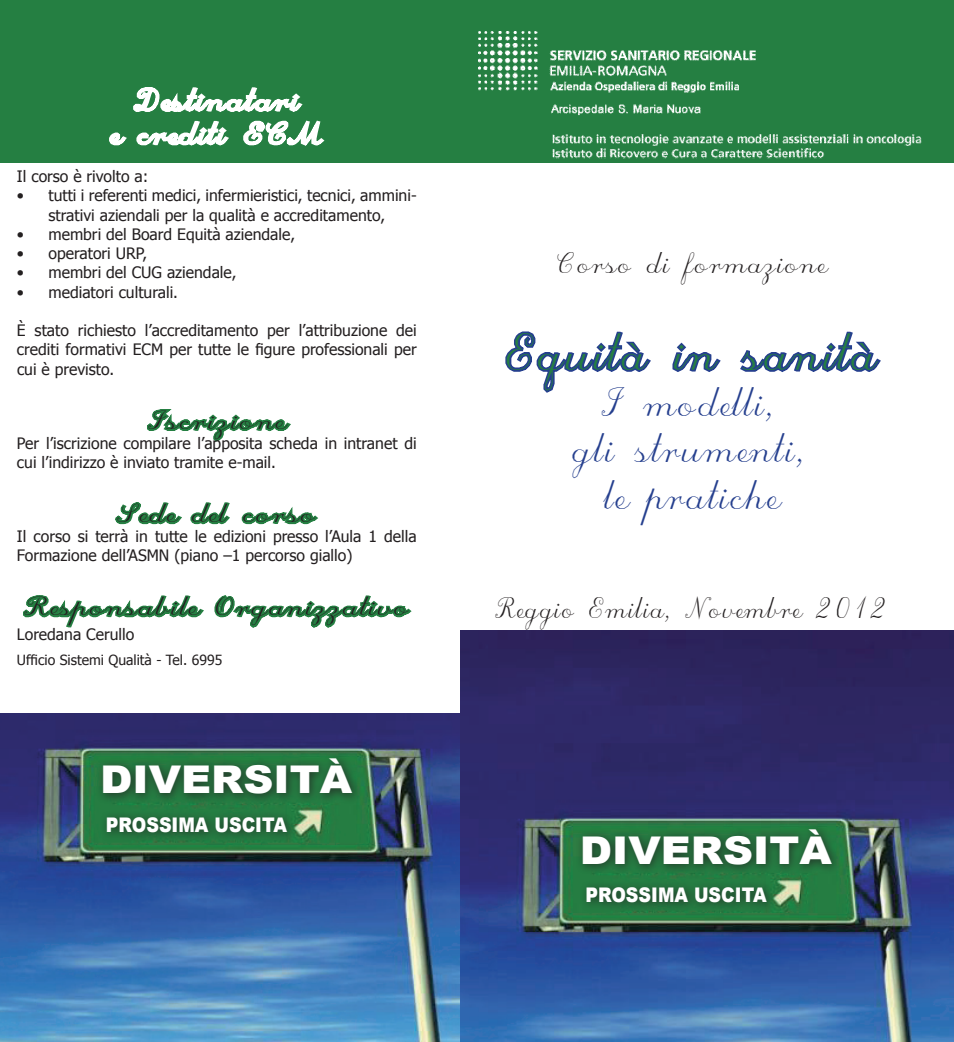
<style>
.page{position:relative;width:954px;height:1042px;background:#fff}
.page>*{position:absolute;margin:0;border:0;box-sizing:border-box;transform-origin:0 0}
.t1{font:49px "Script C";color:#257f42}
.t2{font:38.5px/46.2px "Script C";color:#253f8e;text-align:center}
.t3{font:900 38.32px "Arial";color:#fff;scale:1.09 1}
.t4{font:28px "Script C";color:#231f20;scale:.92 1}
.t5{font:28px "Script C";color:#231f20}
.t6{font:24.5px "Script C";color:#231f20;scale:1.25 1}
.t7{font:900 20.12px "Arial";color:#fff;scale:.87 1}
.t8{font:15.75px/19.2px "Tahoma";color:#231f20}
.t9{font:14px "Tahoma";color:#231f20}
</style>
<div class="page">
<svg style="left:505px;top:331px;width:146px;height:62px"></svg>
<svg style="left:672px;top:342px;width:49px;height:30px"></svg>
<svg style="left:740px;top:331px;width:141px;height:41px"></svg>
<div style="left:0;top:0;width:953px;height:162px;background:#257f42"></div>
<img style="left:478px;top:32px;width:446px;height:131px">
<svg style="left:109px;top:87px;width:216px;height:59px"></svg>
<svg style="left:147px;top:409px;width:144px;height:33px"></svg>
<svg style="left:115px;top:502px;width:203px;height:23px"></svg>
<svg style="left:23px;top:595px;width:181px;height:33px"></svg>
<svg style="left:214px;top:595px;width:198px;height:33px"></svg>
<img style="left:460px;top:631px;width:493px;height:411px">
<div style="left:575px;top:820px;width:335px;height:84px;background:#231f20;opacity:.75"></div>
<div style="left:578px;top:879px;width:375px;height:68px;background:#231f20;opacity:.75"></div>
<img style="left:0;top:713px;width:459px;height:329px">
<div style="left:96px;top:750px;width:335px;height:83px;background:#231f20;opacity:.75"></div>
<div style="left:99px;top:809px;width:426px;height:68px;background:#231f20;opacity:.75"></div>
<p class="t8" style="left:17px;top:166px;width:133px">Il corso è rivolto a:</p>
<p class="t8" style="left:17px;top:185px;width:401px;text-align:center">• tutti i referenti medici, infermieristici, tecnici, ammini&shy;strativi aziendali per la qualità e accreditamento,</p>
<p class="t8" style="left:17px;top:224px;width:280px">• membri del Board Equità aziendale,</p>
<p class="t8" style="left:17px;top:243px;width:132px">• operatori URP,</p>
<p class="t8" style="left:17px;top:262px;width:221px">• membri del CUG aziendale,</p>
<p class="t8" style="left:17px;top:281px;width:162px">• mediatori culturali.</p>
<p class="t8" style="left:17px;top:320px;width:401px;text-align:justify">È stato richiesto l’accreditamento per l’attribuzione dei crediti formativi ECM per tutte le figure professionali per cui è previsto.</p>
<h3 class="t6" style="left:149px;top:405px;width:110px">Iscrizione</h3>
<p class="t8" style="left:17px;top:432px;width:401px">Per l’iscrizione compilare l’apposita scheda in intranet di cui l’indirizzo è inviato tramite e-mail.</p>
<h3 class="t6" style="left:117px;top:498px;width:161px">Sede del corso</h3>
<p class="t8" style="left:17px;top:525px;width:401px">Il corso si terrà in tutte le edizioni presso l’Aula 1 della<br>Formazione dell’ASMN (piano –1 percorso giallo)</p>
<h3 class="t6" style="left:24px;top:591px;width:310px">Responsabile Organizzativo</h3>
<p class="t8" style="left:17px;top:623px;width:119px">Loredana Cerullo</p>
<p class="t9" style="left:17px;top:650px;width:207px">Ufficio Sistemi Qualità - Tel. 6995</p>
<h3 class="t3" style="left:100px;top:752px;width:232px">DIVERSITÀ</h3>
<p class="t7" style="left:106px;top:810px;width:210px">PROSSIMA USCITA</p>
<h3 class="t5" style="left:556px;top:246px;width:271px">Corso di formazione</h3>
<h1 class="t1" style="left:504px;top:321px;width:375px">Equità in sanità</h1>
<h2 class="t2" style="left:571px;top:382px;width:241px">I modelli,<br>gli strumenti, le pratiche</h2>
<h3 class="t4" style="left:494px;top:590px;width:428px">Reggio Emilia, Novembre 2012</h3>
<h3 class="t3" style="left:579px;top:822px;width:232px">DIVERSITÀ</h3>
<p class="t7" style="left:585px;top:880px;width:210px">PROSSIMA USCITA</p>
</div>
